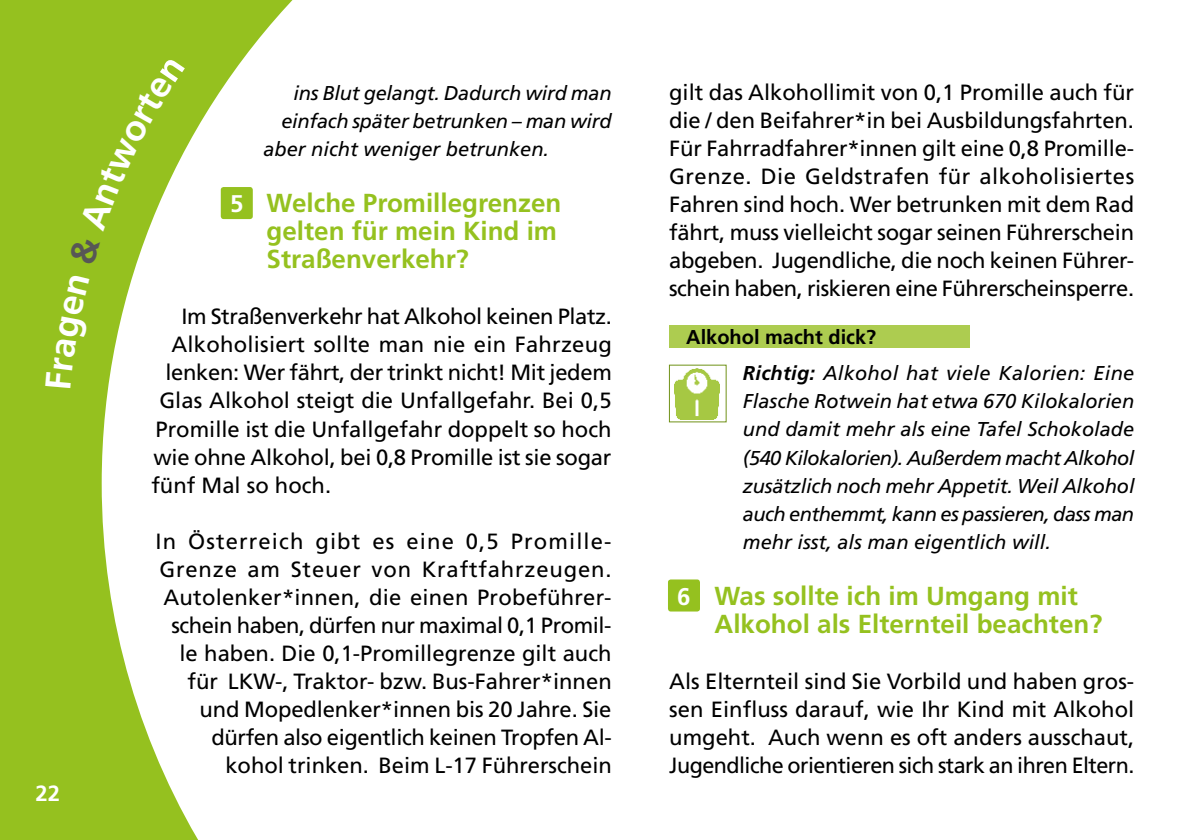
<style>
.page{position:relative;width:1191px;height:840px;background:#fff}
.page>*{position:absolute;margin:0;border:0;box-sizing:border-box;transform-origin:0 0}
.t1{font:700 26px/28px "Frutiger LT Std";color:#95c11f}
.t2{font:700 24px "Frutiger LT Std";color:#fff}
.t3{font:22px/28px "Frutiger LT Std";letter-spacing:-.005em;color:#000;text-align:justify}
.t4{font:700 22px "Frutiger LT Std";color:#fff}
.t5{font:italic 20px/28px "Frutiger LT Std";color:#000}
.s1{font-weight:700;font-style:normal}
.s2{font-weight:700}
</style>
<div class="page">
<div style="left:669px;top:325px;width:300px;height:22px;background:#adcc50"></div>
<div style="left:668px;top:579px;width:32px;height:32px;background:#95c11f;border-radius:3px"></div>
<img style="left:675px;top:369px;width:45px;height:50px">
<svg style="left:0;top:0;width:293px;height:839px"></svg>
<div style="left:45px;top:274px;width:44px;height:113px;background:#95c11f"></div>
<svg style="left:69px;top:58px;width:116px;height:206px;background:#a2c83b"></svg>
<p class="t4" style="left:35px;top:779px;width:26px">22</p>
<p class="t5" style="left:293px;top:79px;width:320px">ins Blut gelangt. Dadurch wird man</p>
<p class="t5" style="left:281px;top:107px;width:331px">einfach später betrunken – man wird</p>
<p class="t5" style="left:263px;top:135px;width:287px">aber nicht weniger betrunken.</p>
<p class="t1" style="left:266px;top:189px;width:296px">Welche Promillegrenzen gelten für mein Kind im<br>Straßenverkehr?</p>
<p class="t3" style="left:181px;top:302px;width:432px">Im Straßenverkehr hat Alkohol keinen Platz.</p>
<p class="t3" style="left:171px;top:330px;width:442px">Alkoholisiert sollte man nie ein Fahrzeug</p>
<p class="t3" style="left:165px;top:358px;width:448px">lenken: Wer fährt, der trinkt nicht! Mit jedem</p>
<p class="t3" style="left:159px;top:386px;width:453px">Glas Alkohol steigt die Unfallgefahr. Bei 0,5</p>
<p class="t3" style="left:155px;top:414px;width:457px">Promille ist die Unfallgefahr doppelt so hoch</p>
<p class="t3" style="left:153px;top:442px;width:459px">wie ohne Alkohol, bei 0,8 Promille ist sie sogar</p>
<p class="t3" style="left:151px;top:471px;width:181px">fünf Mal so hoch.</p>
<p class="t3" style="left:155px;top:526px;width:458px;text-align:right">In Österreich gibt es eine 0,5 Promille-Grenze am Steuer von Kraftfahrzeugen.<br>Autolenker*innen, die einen Probeführer&shy;schein haben, dürfen nur maximal 0,1 Promil&shy;le haben. Die 0,1-Promillegrenze gilt auch für LKW-, Traktor- bzw. Bus-Fahrer*innen und Mopedlenker*innen bis 20 Jahre. Sie dürfen also eigentlich keinen Tropfen Al&shy;kohol trinken. Beim L-17 Führerschein</p>
<p class="t2" style="left:230px;top:190px;width:15px">5</p>
<p class="t3" style="left:669px;top:79px;width:466px">gilt das Alkohollimit von 0,1 Promille auch für die / den Beifahrer*in bei Ausbildungsfahrten.<br>Für Fahrradfahrer*innen gilt eine 0,8 Promille-Grenze. Die Geldstrafen für alkoholisiertes Fahren sind hoch. Wer betrunken mit dem Rad fährt, muss vielleicht sogar seinen Führerschein abgeben. Jugendliche, die noch keinen Führer&shy;schein haben, riskieren eine Führerscheinsperre.</p>
<p class="t5" style="left:743px;top:319px;width:393px;line-height:36px;text-indent:-57px"><span class="s1">Alkohol macht dick?<br></span><span class="s2">Richtig:</span> Alkohol hat viele Kalorien: Eine</p>
<p class="t5" style="left:743px;top:387px;width:393px;text-align:justify">Flasche Rotwein hat etwa 670 Kilokalorien und damit mehr als eine Tafel Schokolade (540 Kilokalorien). Außerdem macht Alkohol zusätzlich noch mehr Appetit. Weil Alkohol auch enthemmt, kann es passieren, dass man mehr isst, als man eigentlich will.</p>
<p class="t1" style="left:714px;top:581px;width:389px">Was sollte ich im Umgang mit<br>Alkohol als Elternteil beachten?</p>
<p class="t3" style="left:669px;top:666px;width:467px">Als Elternteil sind Sie Vorbild und haben gros&shy;sen Einfluss darauf, wie Ihr Kind mit Alkohol umgeht. Auch wenn es oft anders ausschaut, Jugendliche orientieren sich stark an ihren Eltern.</p>
<p class="t2" style="left:677px;top:582px;width:15px">6</p>
</div>
